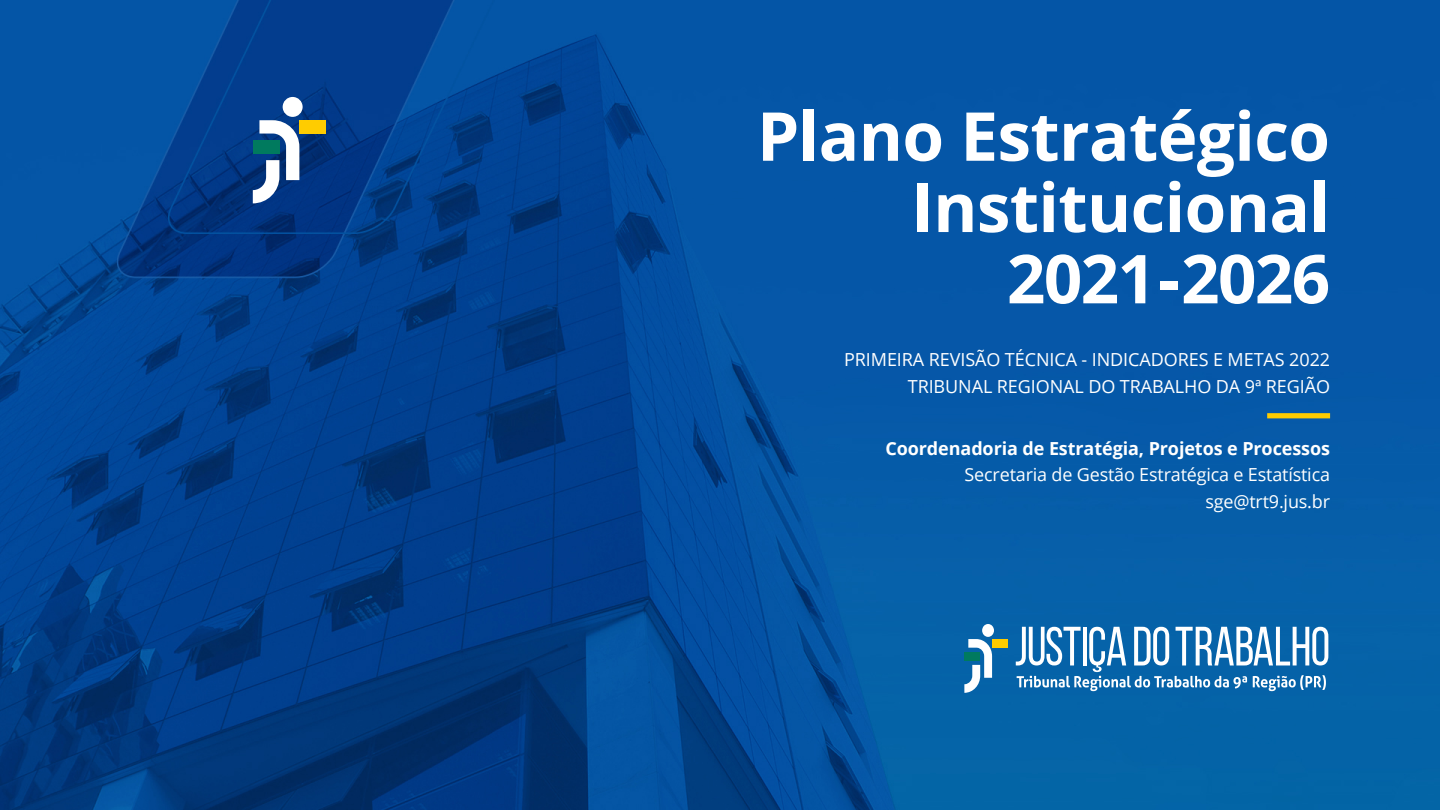
<style>
.page{position:relative;width:1440px;height:810px;background:#fff}
.page>*{position:absolute;margin:0;border:0;box-sizing:border-box;transform-origin:0 0}
.t1{font:700 67.5px/71.2px "Open Sans";letter-spacing:-.01em;color:#fff;text-align:right}
.t2{font:18px/26.7px "Open Sans";letter-spacing:-.005em;color:#fff;text-align:right}
.t3{font:700 18px "Open Sans";letter-spacing:-.005em;color:#fff}
</style>
<div class="page">
<img style="left:0;top:0;width:1440px;height:810px">
<div style="left:1267px;top:413px;width:63px;height:5px;background:#fc0"></div>
<div style="left:283px;top:97px;width:20px;height:20px;background:#fff;border-radius:50%"></div>
<div style="left:299px;top:120px;width:27px;height:14px;background:#fc0"></div>
<svg style="left:253px;top:120px;width:46px;height:83px"></svg>
<div style="left:982px;top:624px;width:12px;height:13px;background:#fff;border-radius:50%"></div>
<div style="left:992px;top:639px;width:16px;height:9px;background:#fc0"></div>
<svg style="left:964px;top:639px;width:28px;height:54px"></svg>
<svg style="left:1016px;top:627px;width:312px;height:64px"></svg>
<h1 class="t1" style="left:757px;top:99px;width:575px">Plano Estratégico<br>Institucional<br>2021-2026</h1>
<p class="t2" style="left:844px;top:346px;width:488px">PRIMEIRA REVISÃO TÉCNICA - INDICADORES E METAS 2022<br>TRIBUNAL REGIONAL DO TRABALHO DA 9ª REGIÃO</p>
<p class="t3" style="left:885px;top:435px;width:446px">Coordenadoria de Estratégia, Projetos e Processos</p>
<p class="t2" style="left:965px;top:461px;width:367px">Secretaria de Gestão Estratégica e Estatística sge@trt9.jus.br</p>
</div>
